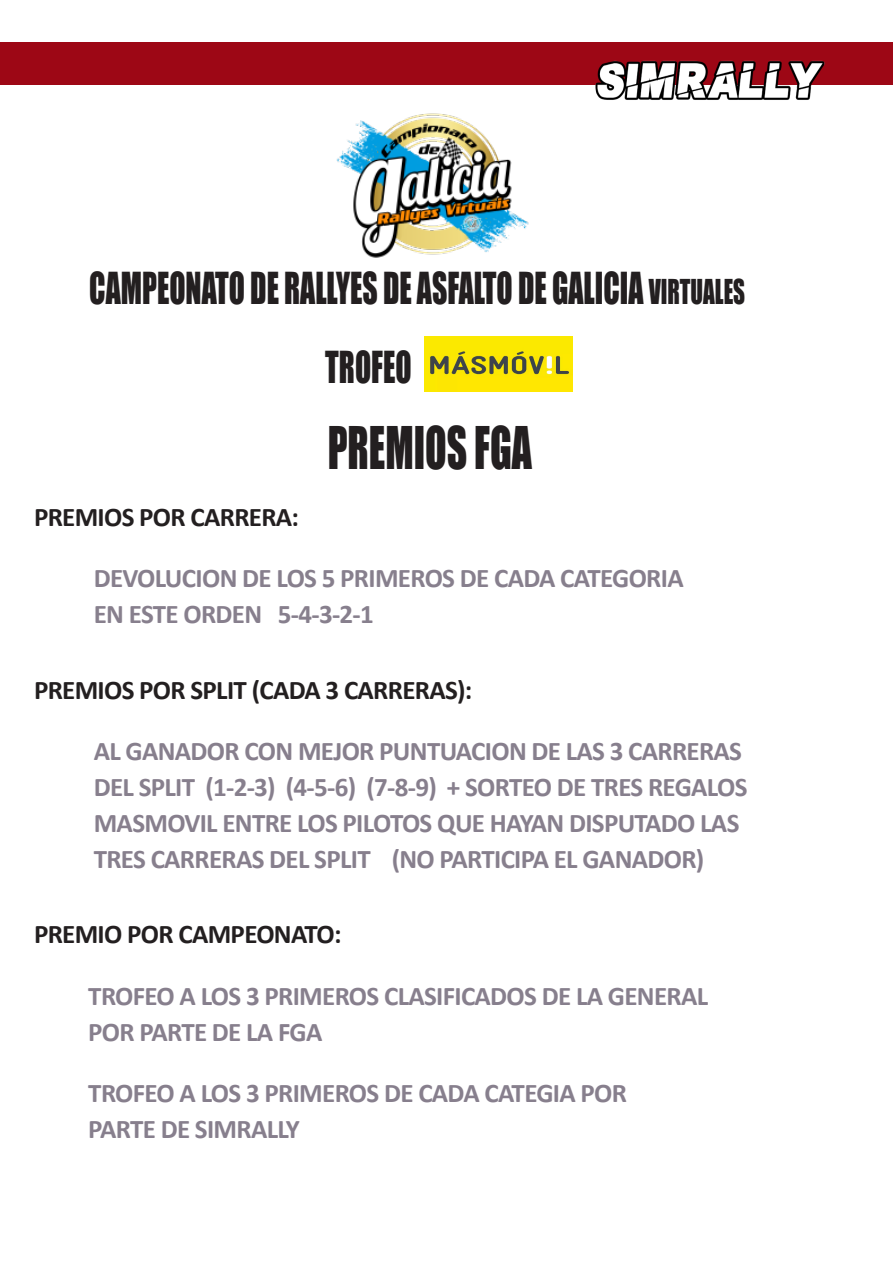
<style>
.page{position:relative;width:893px;height:1263px;background:#fff}
.page>*{position:absolute;margin:0;border:0;box-sizing:border-box;transform-origin:0 0}
.t1{font:54px "Impact";color:#231f20;scale:.73 1}
.t2{font:40.5px/79.1px "Impact";color:#231f20;scale:.73 1}
.t3{font:700 27px/36px "Calibri";letter-spacing:-.025em;color:#877f8d}
.t4{font:700 27px "Calibri";letter-spacing:-.025em;color:#231f20}
.s1{font-size:31.5px}
</style>
<div class="page">
<div style="left:0;top:43px;width:893px;height:42px;background:#9d0715"></div>
<img style="left:595px;top:60px;width:230px;height:40px">
<img style="left:336px;top:113px;width:193px;height:145px">
<img style="left:424px;top:337px;width:148px;height:54px">
<h2 class="t2" style="left:325px;top:248px;width:577px;text-indent:-236px">CAMPEONATO DE RALLYES DE ASFALTO DE GALICIA <span class="s1">VIRTUALES<br></span>TROFEO</h2>
<p class="t4" style="left:34px;top:498px;width:267px">PREMIOS POR CARRERA:</p>
<h1 class="t1" style="left:328px;top:406px;width:281px">PREMIOS FGA</h1>
<p class="t3" style="left:94px;top:560px;width:591px">DEVOLUCION DE LOS 5 PRIMEROS DE CADA CATEGORIA<br>EN ESTE ORDEN 5-4-3-2-1</p>
<p class="t4" style="left:34px;top:670px;width:440px">PREMIOS POR SPLIT (CADA 3 CARRERAS):</p>
<p class="t3" style="left:94px;top:732px;width:655px">AL GANADOR CON MEJOR PUNTUACION DE LAS 3 CARRERAS DEL SPLIT (1-2-3) (4-5-6) (7-8-9) + SORTEO DE TRES REGALOS MASMOVIL ENTRE LOS PILOTOS QUE HAYAN DISPUTADO LAS TRES CARRERAS DEL SPLIT (NO PARTICIPA EL GANADOR)</p>
<p class="t4" style="left:34px;top:915px;width:309px">PREMIO POR CAMPEONATO:</p>
<p class="t3" style="left:88px;top:977px;width:621px">TROFEO A LOS 3 PRIMEROS CLASIFICADOS DE LA GENERAL<br>POR PARTE DE LA FGA</p>
<p class="t3" style="left:88px;top:1074px;width:540px">TROFEO A LOS 3 PRIMEROS DE CADA CATEGIA POR<br>PARTE DE SIMRALLY</p>
</div>
